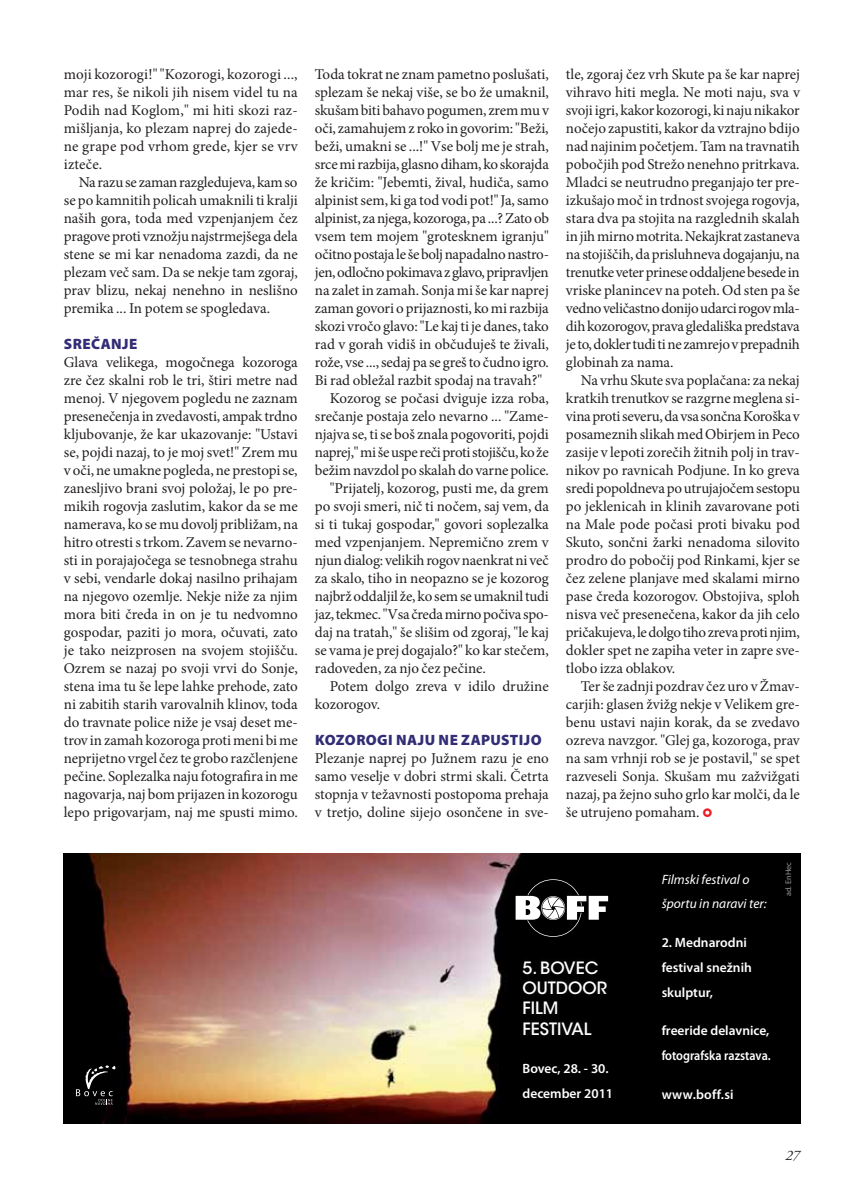
<style>
.page{position:relative;width:851px;height:1191px;background:#fff}
.page>*{position:absolute;margin:0;border:0;box-sizing:border-box;transform-origin:0 0}
.t1{font:500 16.8px/20.2px "ITC Avant Garde Std";color:#fff}
.t2{font:15px/18px "Minion Pro";letter-spacing:-.005em;color:#231f20;text-align:justify}
.t3{font:15px "Minion Pro";letter-spacing:-.025em;color:#231f20}
.t4{font:900 15px "Myriad Pro";letter-spacing:.03em;color:#332d75}
.t5{font:italic 14.55px "Adobe Garamond Pro";color:#231f20}
.t6{font:600 13.5px/24.8px "Myriad Pro";color:#fff}
.t7{font:italic 13.5px/24.8px "Myriad Pro";color:#fff}
.t8{font:600 13.5px "Myriad Pro";letter-spacing:.02em;color:#fff}
.t9{font:8.25px "Myriad Pro";letter-spacing:.01em;color:#939598}
.s1{font-family:"Markacija";font-size:12px;color:#ed1d24}
</style>
<div class="page">
<img style="left:64px;top:853px;width:736px;height:270px">
<svg style="left:515px;top:879px;width:93px;height:58px"></svg>
<svg style="left:76px;top:1063px;width:41px;height:42px;background:#1d1d1d"></svg>
<div style="left:517px;top:955px;width:94px;height:85px;background:#030202"></div>
<p class="t2" style="left:64px;top:65px;width:235px">moji kozorogi!" "Kozorogi, kozorogi ..., mar res, še nikoli jih nisem videl tu na Podih nad Koglom," mi hiti skozi raz&shy;mišljanja, ko plezam naprej do zajede&shy;ne grape pod vrhom grede, kjer se vrv izteče.</p>
<p class="t2" style="left:64px;top:173px;width:236px;text-indent:15px">Na razu se zaman razgledujeva, kam so se po kamnitih policah umaknili ti kralji naših gora, toda med vzpenjanjem čez pragove proti vznožju najstrmejšega dela stene se mi kar nenadoma zazdi, da ne plezam več sam. Da se nekje tam zgoraj, prav blizu, nekaj nenehno in neslišno premika ... In potem se spogledava.</p>
<p class="t4" style="left:64px;top:334px;width:75px">SREČANJE</p>
<p class="t2" style="left:64px;top:353px;width:236px">Glava velikega, mogočnega kozoroga zre čez skalni rob le tri, štiri metre nad menoj. V njegovem pogledu ne zaznam presenečenja in zvedavosti, ampak trdno kljubovanje, že kar ukazovanje: "Ustavi se, pojdi nazaj, to je moj svet!" Zrem mu v oči, ne umakne pogleda, ne prestopi se, zanesljivo brani svoj položaj, le po pre&shy;mikih rogovja zaslutim, kakor da se me namerava, ko se mu dovolj približam, na hitro otresti s trkom. Zavem se nevarno&shy;sti in porajajočega se tesnobnega strahu v sebi, vendarle dokaj nasilno prihajam na njegovo ozemlje. Nekje niže za njim mora biti čreda in on je tu nedvomno gospodar, paziti jo mora, očuvati, zato je tako neizprosen na svojem stojišču.<br>Ozrem se nazaj po svoji vrvi do Sonje, stena ima tu še lepe lahke prehode, zato ni zabitih starih varovalnih klinov, toda do travnate police niže je vsaj deset me&shy;trov in zamah kozoroga proti meni bi me neprijetno vrgel čez te grobo razčlenjene pečine. Soplezalka naju fotografira in me nagovarja, naj bom prijazen in kozorogu lepo prigovarjam, naj me spusti mimo.</p>
<p class="t2" style="left:315px;top:65px;width:235px">Toda tokrat ne znam pametno poslušati,</p>
<p class="t2" style="left:315px;top:83px;width:235px">splezam še nekaj više, se bo že umaknil,</p>
<p class="t2" style="left:315px;top:101px;width:235px">skušam biti bahavo pogumen, zrem mu v</p>
<p class="t2" style="left:315px;top:119px;width:235px">oči, zamahujem z roko in govorim: "Beži,</p>
<p class="t2" style="left:315px;top:137px;width:235px">beži, umakni se ...!" Vse bolj me je strah,</p>
<p class="t2" style="left:315px;top:155px;width:235px">srce mi razbija, glasno diham, ko skorajda</p>
<p class="t2" style="left:315px;top:173px;width:235px">že kričim: "Jebemti, žival, hudiča, samo</p>
<p class="t2" style="left:315px;top:191px;width:235px">alpinist sem, ki ga tod vodi pot!" Ja, samo</p>
<p class="t2" style="left:315px;top:209px;width:236px">alpinist, za njega, kozoroga, pa ...? Zato ob</p>
<p class="t2" style="left:315px;top:227px;width:235px">vsem tem mojem "grotesknem igranju"</p>
<p class="t2" style="left:315px;top:245px;width:235px">očitno postaja le še bolj napadalno nastro-</p>
<p class="t3" style="left:315px;top:262px;width:235px">jen, odločno pokimava z glavo, pripravljen</p>
<p class="t2" style="left:315px;top:281px;width:235px">na zalet in zamah. Sonja mi še kar naprej</p>
<p class="t2" style="left:315px;top:299px;width:235px">zaman govori o prijaznosti, ko mi razbija</p>
<p class="t2" style="left:315px;top:317px;width:235px">skozi vročo glavo: "Le kaj ti je danes, tako</p>
<p class="t2" style="left:315px;top:335px;width:235px">rad v gorah vidiš in občuduješ te živali,</p>
<p class="t2" style="left:315px;top:353px;width:235px">rože, vse ..., sedaj pa se greš to čudno igro.</p>
<p class="t2" style="left:315px;top:371px;width:229px">Bi rad obležal razbit spodaj na travah?"</p>
<p class="t2" style="left:330px;top:389px;width:220px">Kozorog se počasi dviguje izza roba,</p>
<p class="t2" style="left:315px;top:407px;width:235px">srečanje postaja zelo nevarno ... "Zame-</p>
<p class="t2" style="left:315px;top:425px;width:235px">njajva se, ti se boš znala pogovoriti, pojdi</p>
<p class="t3" style="left:315px;top:442px;width:235px">naprej," mi še uspe reči proti stojišču, ko že</p>
<p class="t2" style="left:315px;top:461px;width:236px">bežim navzdol po skalah do varne police.</p>
<p class="t2" style="left:330px;top:479px;width:221px">"Prijatelj, kozorog, pusti me, da grem</p>
<p class="t2" style="left:315px;top:497px;width:235px">po svoji smeri, nič ti nočem, saj vem, da</p>
<p class="t2" style="left:315px;top:515px;width:235px">si ti tukaj gospodar," govori soplezalka</p>
<p class="t2" style="left:315px;top:533px;width:235px">med vzpenjanjem. Nepremično zrem v</p>
<p class="t2" style="left:315px;top:551px;width:235px">njun dialog: velikih rogov naenkrat ni več</p>
<p class="t2" style="left:315px;top:569px;width:235px">za skalo, tiho in neopazno se je kozorog</p>
<p class="t2" style="left:315px;top:587px;width:235px">najbrž oddaljil že, ko sem se umaknil tudi</p>
<p class="t2" style="left:315px;top:605px;width:235px">jaz, tekmec. "Vsa čreda mirno počiva spo-</p>
<p class="t2" style="left:315px;top:623px;width:235px">daj na tratah," še slišim od zgoraj, "le kaj</p>
<p class="t2" style="left:315px;top:641px;width:235px">se vama je prej dogajalo?" ko kar stečem,</p>
<p class="t2" style="left:315px;top:659px;width:173px">radoveden, za njo čez pečine.</p>
<p class="t2" style="left:330px;top:677px;width:220px">Potem dolgo zreva v idilo družine</p>
<p class="t2" style="left:315px;top:695px;width:67px">kozorogov.</p>
<p class="t4" style="left:315px;top:730px;width:228px">KOZOROGI NAJU NE ZAPUSTIJO</p>
<p class="t2" style="left:315px;top:749px;width:235px">Plezanje naprej po Južnem razu je eno samo veselje v dobri strmi skali. Četrta stopnja v težavnosti postopoma prehaja v tretjo, doline sijejo osončene in sve-</p>
<p class="t2" style="left:565px;top:65px;width:235px">tle, zgoraj čez vrh Skute pa še kar naprej vihravo hiti megla. Ne moti naju, sva v svoji igri, kakor kozorogi, ki naju nikakor nočejo zapustiti, kakor da vztrajno bdijo nad najinim početjem. Tam na travnatih pobočjih pod Strežo nenehno pritrkava.<br>Mladci se neutrudno preganjajo ter pre&shy;izkušajo moč in trdnost svojega rogovja, stara dva pa stojita na razglednih skalah in jih mirno motrita. Nekajkrat zastaneva na stojiščih, da prisluhneva dogajanju, na trenutke veter prinese oddaljene besede in vriske planincev na poteh. Od sten pa še vedno veličastno donijo udarci rogov mla&shy;dih kozorogov, prava gledališka predstava je to, dokler tudi ti ne zamrejo v prepadnih globinah za nama.</p>
<p class="t2" style="left:565px;top:371px;width:235px;text-indent:15px">Na vrhu Skute sva poplačana: za nekaj kratkih trenutkov se razgrne meglena si&shy;vina proti severu, da vsa sončna Koroška v posameznih slikah med Obirjem in Peco zasije v lepoti zorečih žitnih polj in trav&shy;nikov po ravnicah Podjune. In ko greva sredi popoldneva po utrujajočem sestopu po jeklenicah in klinih zavarovane poti na Male pode počasi proti bivaku pod Skuto, sončni žarki nenadoma silovito prodro do pobočij pod Rinkami, kjer se čez zelene planjave med skalami mirno pase čreda kozorogov. Obstojiva, sploh nisva več presenečena, kakor da jih celo pričakujeva, le dolgo tiho zreva proti njim, dokler spet ne zapiha veter in zapre sve&shy;tlobo izza oblakov.</p>
<p class="t2" style="left:565px;top:677px;width:235px;text-indent:15px">Ter še zadnji pozdrav čez uro v Žmav&shy;carjih: glasen žvižg nekje v Velikem gre&shy;benu ustavi najin korak, da se zvedavo ozreva navzgor. "Glej ga, kozoroga, prav na sam vrhnji rob se je postavil," se spet razveseli Sonja. Skušam mu zažvižgati nazaj, pa žejno suho grlo kar molči, da le še utrujeno pomaham. <span class="s1">m</span></p>
<p class="t1" style="left:522px;top:957px;width:86px">5. BOVEC<br>OUTDOOR<br>FILM<br>FESTIVAL</p>
<p class="t6" style="left:522px;top:1056px;width:92px">Bovec, 28. - 30. december 2011</p>
<p class="t7" style="left:661px;top:867px;width:107px">Filmski festival o športu in naravi ter:</p>
<p class="t6" style="left:661px;top:930px;width:92px">2. Mednarodni festival snežnih skulptur,</p>
<p class="t6" style="left:661px;top:1018px;width:110px">freeride delavnice, fotografska razstava.</p>
<p class="t8" style="left:661px;top:1086px;width:73px">www.boff.si</p>
<p class="t9" style="left:783px;top:896px;width:36px;rotate:-90deg">ad. EnHec</p>
<p class="t5" style="left:785px;top:1147px;width:16px">27</p>
</div>
